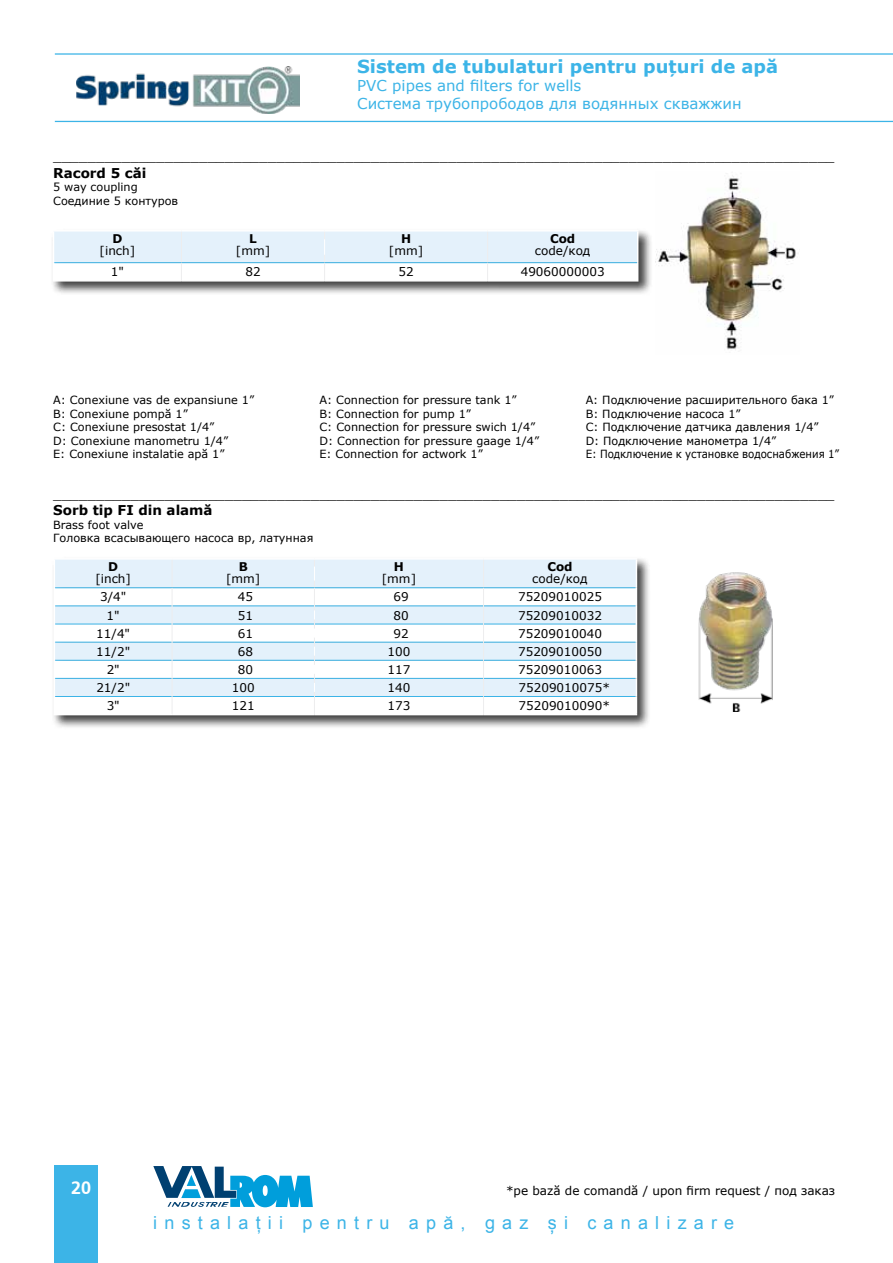
<style>
.page{position:relative;width:893px;height:1263px;background:#fff}
.page>*{position:absolute;margin:0;border:0;box-sizing:border-box;transform-origin:0 0}
.t1{font:18px "Arial";letter-spacing:.4em;color:#3cb4e7}
.t2{font:700 18px "Verdana";color:#3cb4e7}
.t3{font:700 18px "Frutiger";color:#fff}
.t4{font:15px/18px "Verdana";color:#3cb4e7}
.t5{font:13.5px "Verdana";color:#000}
.t6{font:700 13.5px "Verdana";color:#000}
.t7{font:12px "Verdana";color:#000}
.t8{font:700 12px "Verdana";color:#000}
.t9{font:11.25px/13.5px "Verdana";color:#000}
</style>
<div class="page">
<svg style="left:153px;top:1166px;width:160px;height:41px"></svg>
<div style="left:54px;top:1165px;width:44px;height:98px;background:#3cb4e7"></div>
<img style="left:77px;top:67px;width:222px;height:47px">
<hr style="left:55px;top:53px;width:838px;height:2px;background:#3cb4e7">
<hr style="left:55px;top:121px;width:838px;height:1px;background:#3cb4e7">
<div style="left:50px;top:228px;width:602px;height:68px;background:#000;opacity:.75"></div>
<hr style="left:53px;top:280px;width:128px;height:2px;background:#fff">
<hr style="left:181px;top:280px;width:144px;height:2px;background:#fff">
<hr style="left:325px;top:280px;width:163px;height:2px;background:#fff">
<hr style="left:488px;top:280px;width:150px;height:2px;background:#fff">
<hr style="left:53px;top:230px;width:128px;height:2px;background:#fff">
<hr style="left:181px;top:230px;width:144px;height:2px;background:#fff">
<hr style="left:325px;top:230px;width:163px;height:2px;background:#fff">
<hr style="left:488px;top:230px;width:150px;height:2px;background:#fff">
<svg style="left:53px;top:231px;width:585px;height:50px"></svg>
<div style="left:51px;top:556px;width:600px;height:174px;background:#000;opacity:.75"></div>
<div style="left:55px;top:560px;width:581px;height:27px;background:#e4f1fb"></div>
<svg style="left:55px;top:588px;width:581px;height:126px"></svg>
<hr style="left:54px;top:714px;width:118px;height:1px;background:#fff">
<hr style="left:172px;top:714px;width:142px;height:1px;background:#fff">
<hr style="left:314px;top:714px;width:169px;height:1px;background:#fff">
<hr style="left:483px;top:714px;width:154px;height:1px;background:#fff">
<hr style="left:55px;top:587px;width:117px;height:1px;background:#3cb4e7">
<hr style="left:172px;top:587px;width:142px;height:1px;background:#3cb4e7">
<hr style="left:314px;top:587px;width:169px;height:1px;background:#3cb4e7">
<hr style="left:483px;top:587px;width:153px;height:1px;background:#3cb4e7">
<hr style="left:55px;top:606px;width:117px;height:1px;background:#3cb4e7">
<hr style="left:172px;top:606px;width:142px;height:1px;background:#3cb4e7">
<hr style="left:315px;top:606px;width:168px;height:1px;background:#3cb4e7">
<hr style="left:484px;top:606px;width:152px;height:1px;background:#3cb4e7">
<hr style="left:55px;top:624px;width:117px;height:1px;background:#3cb4e7">
<hr style="left:172px;top:624px;width:142px;height:1px;background:#3cb4e7">
<hr style="left:315px;top:624px;width:168px;height:1px;background:#3cb4e7">
<hr style="left:484px;top:624px;width:152px;height:1px;background:#3cb4e7">
<hr style="left:55px;top:642px;width:117px;height:1px;background:#3cb4e7">
<hr style="left:172px;top:642px;width:142px;height:1px;background:#3cb4e7">
<hr style="left:315px;top:642px;width:168px;height:1px;background:#3cb4e7">
<hr style="left:484px;top:642px;width:152px;height:1px;background:#3cb4e7">
<hr style="left:55px;top:660px;width:117px;height:1px;background:#3cb4e7">
<hr style="left:172px;top:660px;width:142px;height:1px;background:#3cb4e7">
<hr style="left:315px;top:660px;width:168px;height:1px;background:#3cb4e7">
<hr style="left:484px;top:660px;width:152px;height:1px;background:#3cb4e7">
<hr style="left:55px;top:678px;width:117px;height:1px;background:#3cb4e7">
<hr style="left:172px;top:678px;width:142px;height:1px;background:#3cb4e7">
<hr style="left:315px;top:678px;width:168px;height:1px;background:#3cb4e7">
<hr style="left:484px;top:678px;width:152px;height:1px;background:#3cb4e7">
<hr style="left:55px;top:696px;width:117px;height:1px;background:#3cb4e7">
<hr style="left:172px;top:696px;width:142px;height:1px;background:#3cb4e7">
<hr style="left:315px;top:696px;width:168px;height:1px;background:#3cb4e7">
<hr style="left:484px;top:696px;width:152px;height:1px;background:#3cb4e7">
<hr style="left:54px;top:558px;width:118px;height:2px;background:#fff">
<hr style="left:172px;top:558px;width:142px;height:2px;background:#fff">
<hr style="left:314px;top:558px;width:169px;height:2px;background:#fff">
<hr style="left:483px;top:558px;width:154px;height:2px;background:#fff">
<svg style="left:54px;top:560px;width:1px;height:154px"></svg>
<svg style="left:636px;top:560px;width:1px;height:154px"></svg>
<svg style="left:172px;top:560px;width:1px;height:154px"></svg>
<svg style="left:483px;top:560px;width:1px;height:154px"></svg>
<svg style="left:314px;top:560px;width:1px;height:154px"></svg>
<img style="left:698px;top:572px;width:75px;height:139px">
<img style="left:655px;top:173px;width:141px;height:177px">
<h1 class="t2" style="left:357px;top:54px;width:423px">Sistem de tubulaturi pentru puțuri de apă</h1>
<h2 class="t4" style="left:357px;top:77px;width:386px">PVC pipes and filters for wells<br>Система трубопрободов для водянных скважжин</h2>
<p class="t5" style="left:53px;top:147px;width:783px">___________________________________________________________________________________________</p>
<p class="t6" style="left:53px;top:163px;width:95px">Racord 5 căi</p>
<p class="t9" style="left:53px;top:180px;width:127px">5 way coupling<br>Соединие 5 контуров</p>
<p class="t8" style="left:112px;top:230px;width:11px">D</p>
<p class="t7" style="left:100px;top:243px;width:37px">[inch]</p>
<p class="t8" style="left:249px;top:230px;width:9px">L</p>
<p class="t7" style="left:236px;top:243px;width:36px">[mm]</p>
<p class="t8" style="left:401px;top:230px;width:12px">H</p>
<p class="t7" style="left:389px;top:243px;width:36px">[mm]</p>
<p class="t8" style="left:550px;top:230px;width:27px">Cod</p>
<p class="t7" style="left:535px;top:243px;width:57px">code/код</p>
<p class="t7" style="left:111px;top:264px;width:15px">1"</p>
<p class="t7" style="left:245px;top:264px;width:17px">82</p>
<p class="t7" style="left:398px;top:264px;width:17px">52</p>
<p class="t7" style="left:521px;top:264px;width:85px">49060000003</p>
<p class="t9" style="left:53px;top:393px;width:203px">A: Conexiune vas de expansiune 1”<br>B: Conexiune pompă 1”<br>C: Conexiune presostat 1/4”<br>D: Conexiune manometru 1/4”<br>E: Conexiune instalatie apă 1”</p>
<p class="t9" style="left:319px;top:393px;width:221px">A: Connection for pressure tank 1”<br>B: Connection for pump 1”<br>C: Connection for pressure swich 1/4”<br>D: Connection for pressure gaage 1/4”<br>E: Connection for actwork 1”</p>
<p class="t9" style="left:586px;top:393px;width:255px">A: Подключение расширительного бака 1” B: Подключение насоса 1”<br>C: Подключение датчика давления 1/4”<br>D: Подключение манометра 1/4”<br>E: Подключение к установке водоснабжения 1”</p>
<p class="t5" style="left:53px;top:485px;width:783px">___________________________________________________________________________________________</p>
<p class="t6" style="left:53px;top:501px;width:161px">Sorb tip FI din alamă</p>
<p class="t9" style="left:53px;top:518px;width:262px">Brass foot valve<br>Головка всасывающего насоса вр, латунная</p>
<p class="t8" style="left:108px;top:558px;width:11px">D</p>
<p class="t7" style="left:95px;top:571px;width:37px">[inch]</p>
<p class="t8" style="left:239px;top:558px;width:11px">B</p>
<p class="t7" style="left:226px;top:571px;width:36px">[mm]</p>
<p class="t8" style="left:394px;top:558px;width:12px">H</p>
<p class="t7" style="left:382px;top:571px;width:36px">[mm]</p>
<p class="t8" style="left:547px;top:558px;width:27px">Cod</p>
<p class="t7" style="left:532px;top:571px;width:57px">code/код</p>
<p class="t7" style="left:100px;top:589px;width:28px">3/4"</p>
<p class="t7" style="left:238px;top:589px;width:17px">45</p>
<p class="t7" style="left:393px;top:589px;width:17px">69</p>
<p class="t7" style="left:518px;top:589px;width:85px">75209010025</p>
<p class="t7" style="left:107px;top:607px;width:15px">1"</p>
<p class="t7" style="left:238px;top:607px;width:17px">51</p>
<p class="t7" style="left:393px;top:607px;width:17px">80</p>
<p class="t7" style="left:518px;top:607px;width:85px">75209010032</p>
<p class="t7" style="left:96px;top:625px;width:35px">11/4"</p>
<p class="t7" style="left:238px;top:625px;width:17px">61</p>
<p class="t7" style="left:393px;top:625px;width:17px">92</p>
<p class="t7" style="left:518px;top:625px;width:85px">75209010040</p>
<p class="t7" style="left:96px;top:643px;width:35px">11/2"</p>
<p class="t7" style="left:238px;top:643px;width:17px">68</p>
<p class="t7" style="left:388px;top:643px;width:24px">100</p>
<p class="t7" style="left:518px;top:643px;width:85px">75209010050</p>
<p class="t7" style="left:107px;top:661px;width:15px">2"</p>
<p class="t7" style="left:238px;top:661px;width:17px">80</p>
<p class="t7" style="left:388px;top:661px;width:24px">117</p>
<p class="t7" style="left:518px;top:661px;width:85px">75209010063</p>
<p class="t7" style="left:96px;top:679px;width:35px">21/2"</p>
<p class="t7" style="left:232px;top:679px;width:24px">100</p>
<p class="t7" style="left:388px;top:679px;width:24px">140</p>
<p class="t7" style="left:518px;top:679px;width:93px">75209010075*</p>
<p class="t7" style="left:107px;top:697px;width:15px">3"</p>
<p class="t7" style="left:232px;top:697px;width:24px">121</p>
<p class="t7" style="left:388px;top:697px;width:24px">173</p>
<p class="t7" style="left:518px;top:697px;width:93px">75209010090*</p>
<h1 class="t3" style="left:71px;top:1178px;width:22px">20</h1>
<p class="t7" style="left:506px;top:1182px;width:331px">*pe bază de comandă / upon firm request / под заказ</p>
<h1 class="t1" style="left:153px;top:1211px;width:582px">instalații pentru apă, gaz și canalizare</h1>
</div>
